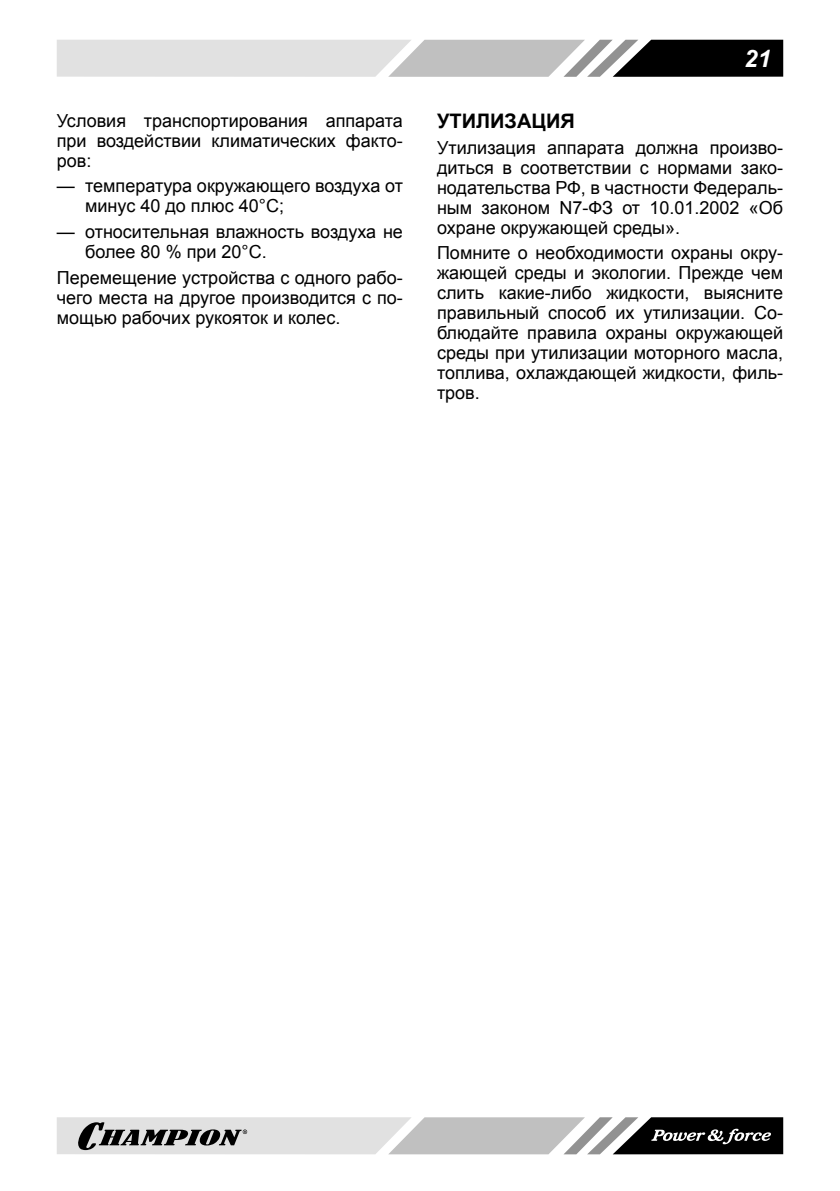
<style>
.page{position:relative;width:840px;height:1191px;background:#fff}
.page>*{position:absolute;margin:0;border:0;box-sizing:border-box;transform-origin:0 0}
.t1{font:italic 700 24px "Arial";color:#fff}
.t2{font:700 20px "Arial";color:#000}
.t3{font:18px/20px "Arial";color:#000;text-align:justify}
</style>
<div class="page">
<svg style="left:57px;top:40px;width:725px;height:37px;background:#ababab"></svg>
<svg style="left:57px;top:1117px;width:725px;height:37px;background:#a2a2a2"></svg>
<p class="t3" style="left:57px;top:110px;width:347px">Условия транспортирования аппарата при воздействии климатических факто&shy;ров:</p>
<p class="t3" style="left:85px;top:176px;width:319px;text-indent:-28px">— температура окружающего воздуха от минус 40 до плюс 40°С;</p>
<p class="t3" style="left:85px;top:222px;width:319px;text-indent:-28px">— относительная влажность воздуха не более 80 % при 20°С.</p>
<p class="t3" style="left:57px;top:267px;width:347px">Перемещение устройства с одного рабо&shy;чего места на другое производится с по&shy;мощью рабочих рукояток и колес.</p>
<h1 class="t1" style="left:743px;top:44px;width:28px">21</h1>
<p class="t2" style="left:437px;top:108px;width:139px">УТИЛИЗАЦИЯ</p>
<p class="t3" style="left:437px;top:137px;width:347px">Утилизация аппарата должна произво&shy;диться в соответствии с нормами зако&shy;нодательства РФ, в частности Федераль&shy;ным законом N7-ФЗ от 10.01.2002 «Об охране окружающей среды».</p>
<p class="t3" style="left:437px;top:243px;width:347px">Помните о необходимости охраны окру&shy;жающей среды и экологии. Прежде чем слить какие-либо жидкости, выясните правильный способ их утилизации. Со&shy;блюдайте правила охраны окружающей среды при утилизации моторного масла, топлива, охлаждающей жидкости, филь&shy;тров.</p>
</div>
